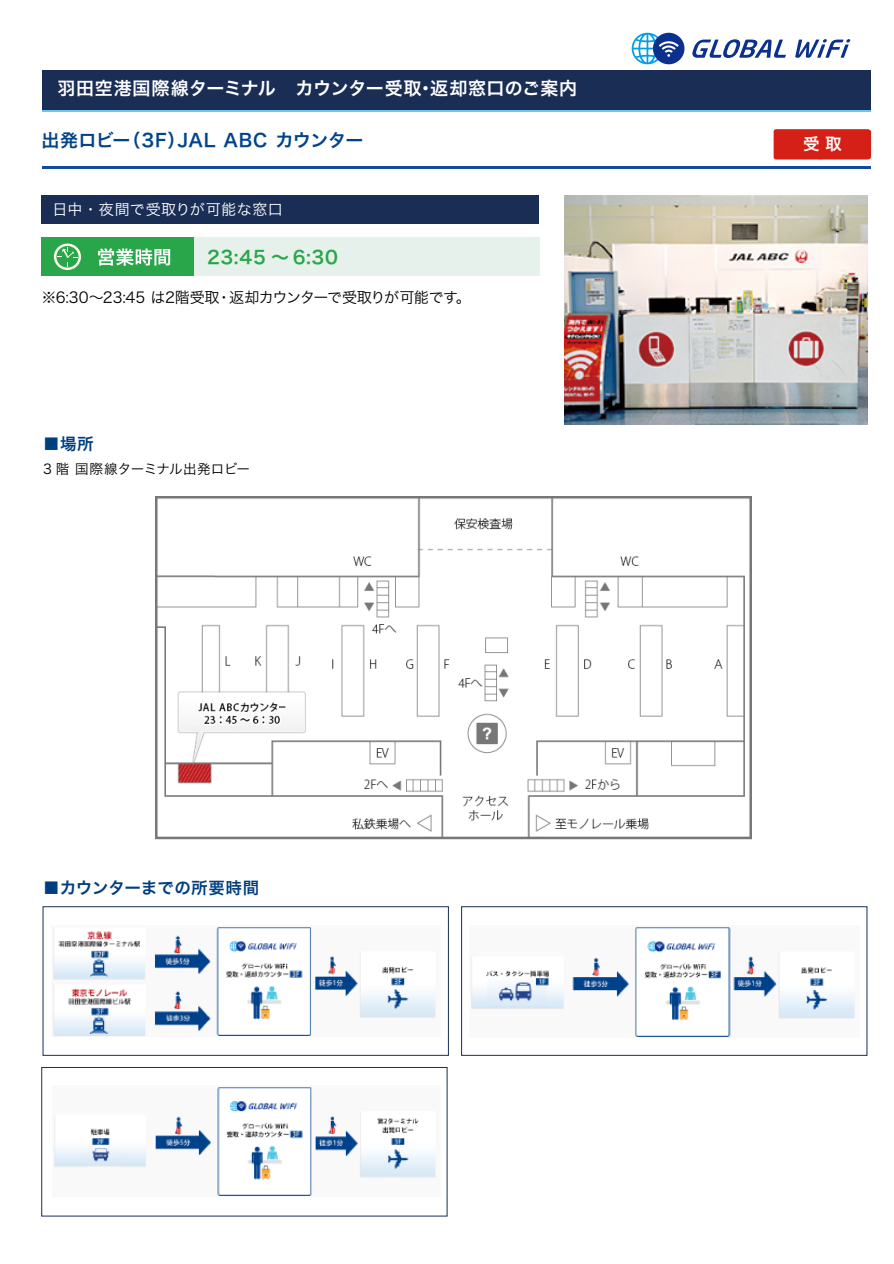
<style>
.page{position:relative;width:894px;height:1264px;background:#fff}
.page>*{position:absolute;margin:0;border:0;box-sizing:border-box;transform-origin:0 0}
.t1{font:18px "Hira Kaku Pro W6";letter-spacing:.02em;color:#fff}
.t2{font:18px "Hira Kaku Pro W6";letter-spacing:.02em;color:#00438c}
.t3{font:18px "Hira Kaku Pro W6";color:#29a64a}
.t4{font:16.5px "Hira Kaku Pro W6";letter-spacing:.005em;color:#003e80}
.t5{font:16.5px "Hira Kaku Pro W6";color:#fff}
.t6{font:15px "Hira Kaku Pro W3";letter-spacing:-.02em;color:#040000}
.t7{font:15px "Hira Kaku Pro W3";letter-spacing:.025em;color:#fff}
.t8{font:13.5px "Hira Kaku Pro W3";letter-spacing:-.01em;color:#040000}
.s1{font-family:"Hira Kaku Pro W3"}
</style>
<div class="page">
<div style="left:773px;top:129px;width:97px;height:30px;background:#d52018"></div>
<div style="left:42px;top:237px;width:152px;height:39px;background:#29a64a"></div>
<hr style="left:43px;top:166px;width:827px;height:2px;background:#144a9d">
<hr style="left:43px;top:109px;width:827px;height:3px;background:#6cc7ef">
<svg style="left:54px;top:243px;width:27px;height:27px"></svg>
<div style="left:194px;top:237px;width:345px;height:39px;background:#e6f1eb"></div>
<div style="left:43px;top:70px;width:827px;height:39px;background:#192d55"></div>
<div style="left:43px;top:906px;width:405px;height:149px;border:1px solid #192d55"></div>
<div style="left:461px;top:906px;width:406px;height:149px;border:1px solid #192d55"></div>
<div style="left:41px;top:1066px;width:406px;height:150px;border:1px solid #192d55"></div>
<div style="left:41px;top:195px;width:498px;height:29px;background:#192d55"></div>
<img style="left:564px;top:195px;width:303px;height:229px">
<img style="left:155px;top:496px;width:596px;height:343px">
<svg style="left:98px;top:248px;width:72px;height:18px"></svg>
<svg style="left:692px;top:39px;width:93px;height:19px"></svg>
<svg style="left:795px;top:39px;width:55px;height:19px"></svg>
<div style="left:652px;top:33px;width:32px;height:31px;background:#0b308e;border-radius:50%"></div>
<svg style="left:631px;top:33px;width:47px;height:31px"></svg>
<img style="left:53px;top:927px;width:383px;height:109px">
<img style="left:471px;top:927px;width:384px;height:109px">
<img style="left:54px;top:1087px;width:382px;height:109px">
<p class="t1" style="left:57px;top:72px;width:521px">羽田空港国際線ターミナル　カウンター受取･返却窓口のご案内</p>
<p class="t2" style="left:42px;top:124px;width:323px">出発ロビー（3F）JAL ABC カウンター</p>
<p class="t5" style="left:802px;top:129px;width:40px">受 取</p>
<p class="t7" style="left:52px;top:196px;width:231px">日中・夜間で受取りが可能な窓口</p>
<p class="t3" style="left:207px;top:241px;width:132px">23:45 ～ 6:30</p>
<p class="t6" style="left:41px;top:284px;width:430px">※6:30～23:45 は2階受取・返却カウンターで受取りが可能です。</p>
<p class="t4" style="left:43px;top:429px;width:52px">■場所</p>
<p class="t8" style="left:43px;top:457px;width:208px">3 階 国際線ターミナル出発ロビー</p>
<p class="t4" style="left:43px;top:872px;width:218px"><span class="s1">■</span>カウンターまでの所要時間</p>
</div>
